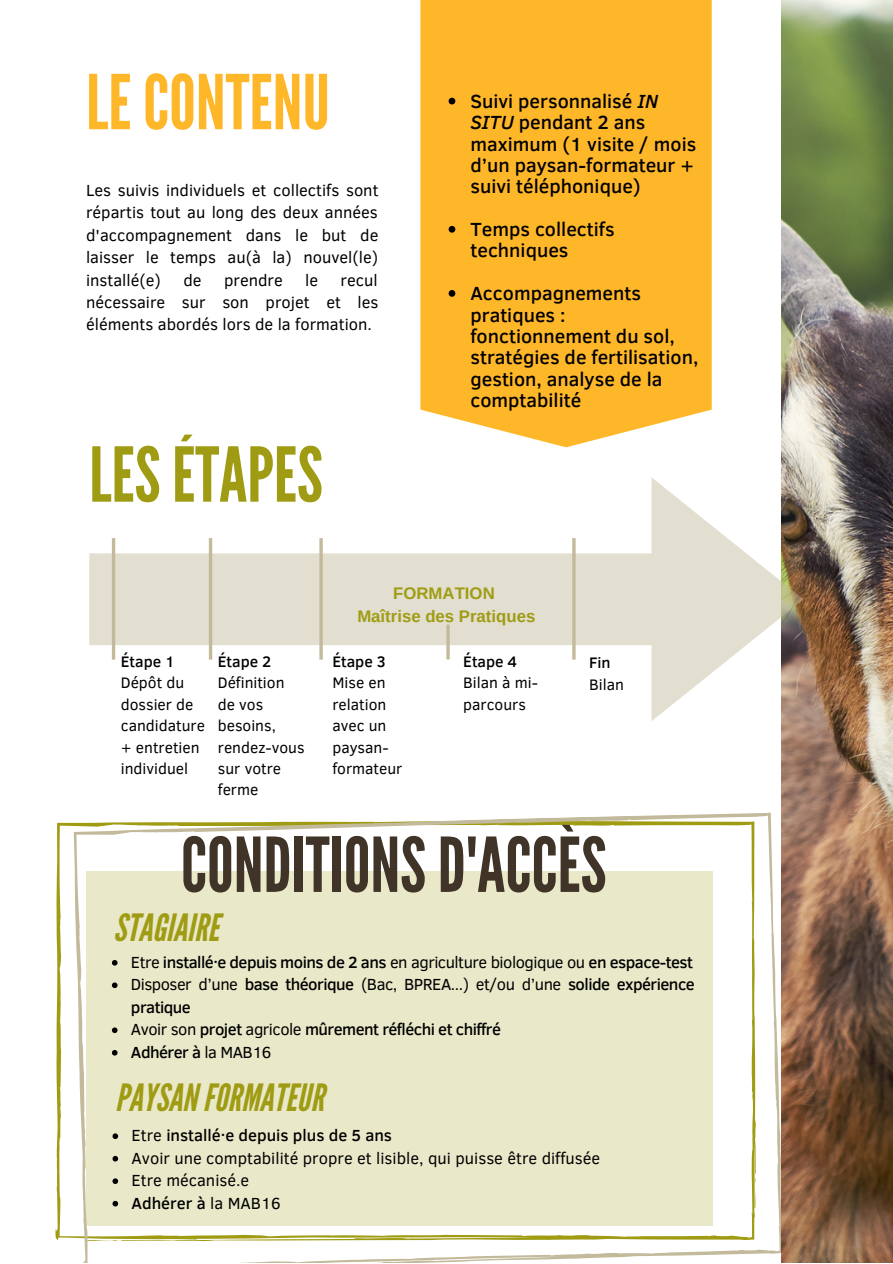
<style>
.page{position:relative;width:893px;height:1264px;background:#fff}
.page>*{position:absolute;margin:0;border:0;box-sizing:border-box;transform-origin:0 0}
.t1{font:75.45px "League Gothic";color:#403428}
.t2{font:75.45px "League Gothic";color:#ffb72a}
.t3{font:75.45px "League Gothic";color:#9f9c14}
.t4{font:italic 37.5px "League Gothic";color:#9f9c14}
.t5{font:500 19.5px/21.3px "Clear Sans";color:#000}
.t6{font:700 16.8px/22.5px "Arimo";color:#9f9c14;text-align:center}
.t7{font:16.5px/22.5px "Clear Sans";color:#000;text-align:justify}
.t8{font:500 16.5px/22.5px "Clear Sans";letter-spacing:-.03em;color:#000}
.t9{font:15.6px/21.3px "Clear Sans";color:#000}
.t10{font:500 15.6px "Clear Sans";color:#000}
.s1{font-style:italic}
.s2{font-weight:400}
.s3{font-weight:500}
</style>
<div class="page">
<svg style="left:55px;top:822px;width:17px;height:419px"></svg>
<svg style="left:72px;top:812px;width:709px;height:450px"></svg>
<img style="left:781px;top:0;width:111px;height:1262px">
<div style="left:420px;top:0;width:291px;height:447px;background:#ffb72a"></div>
<svg style="left:89px;top:477px;width:714px;height:244px"></svg>
<hr style="left:112px;top:538px;width:3px;height:121px;background:#c3ba9c">
<hr style="left:209px;top:538px;width:3px;height:121px;background:#c3ba9c">
<svg style="left:319px;top:538px;width:4px;height:121px"></svg>
<hr style="left:572px;top:538px;width:3px;height:121px;background:#c3ba9c">
<hr style="left:446px;top:624px;width:3px;height:35px;background:#c3ba9c">
<div style="left:86px;top:871px;width:626px;height:354px;background:#e9e8c9"></div>
<svg style="left:448px;top:98px;width:7px;height:6px"></svg>
<svg style="left:448px;top:226px;width:7px;height:7px"></svg>
<svg style="left:448px;top:290px;width:7px;height:7px"></svg>
<svg style="left:112px;top:960px;width:5px;height:5px"></svg>
<svg style="left:112px;top:982px;width:5px;height:6px"></svg>
<svg style="left:112px;top:1027px;width:5px;height:6px"></svg>
<svg style="left:112px;top:1050px;width:5px;height:5px"></svg>
<svg style="left:112px;top:1133px;width:6px;height:5px"></svg>
<svg style="left:112px;top:1155px;width:6px;height:6px"></svg>
<svg style="left:112px;top:1178px;width:6px;height:5px"></svg>
<svg style="left:112px;top:1200px;width:6px;height:6px"></svg>
<h1 class="t2" style="left:86px;top:59px;width:245px">LECONTENU</h1>
<p class="t7" style="left:86px;top:178px;width:294px">Les suivis individuels et collectifs sont répartis tout au long des deux années d'accompagnement dans le but de laisser le temps au(à la) nouvel(le) installé(e)</p>
<p class="t7" style="left:86px;top:267px;width:294px;text-indent:254px">recul nécessaire sur son projet et les éléments abordés lors de la formation.</p>
<p class="t7" style="left:183px;top:267px;width:20px">de</p>
<p class="t7" style="left:224px;top:267px;width:60px">prendre</p>
<p class="t7" style="left:305px;top:267px;width:14px">le</p>
<h1 class="t3" style="left:89px;top:431px;width:235px">LESÉTAPES</h1>
<p class="t5" style="left:470px;top:89px;width:227px">Suivi personnalisé <span class="s1">IN<br>SITU</span> pendant 2 ans maximum (1 visite / mois d’un paysan-formateur + suivi téléphonique)</p>
<p class="t5" style="left:470px;top:217px;width:146px">Temps collectifs techniques</p>
<p class="t5" style="left:470px;top:282px;width:229px">Accompagnements pratiques : fonctionnement du sol, stratégies de fertilisation, gestion, analyse de la comptabilité</p>
<p class="t10" style="left:121px;top:650px;width:56px">Étape 1</p>
<p class="t9" style="left:121px;top:671px;width:86px">Dépôt du dossier de candidature + entretien individuel</p>
<p class="t10" style="left:218px;top:650px;width:55px">Étape 2</p>
<p class="t9" style="left:218px;top:671px;width:88px">Définition de vos besoins, rendez-vous sur votre ferme</p>
<p class="t6" style="left:357px;top:582px;width:179px">FORMATION<br>Maîtrise des Pratiques</p>
<p class="t10" style="left:332px;top:650px;width:55px">Étape 3</p>
<p class="t9" style="left:332px;top:671px;width:72px">Mise en relation avec un paysan&shy;formateur</p>
<p class="t10" style="left:463px;top:650px;width:56px">Étape 4</p>
<p class="t9" style="left:463px;top:671px;width:76px">Bilan à mi&shy;parcours</p>
<p class="t10" style="left:589px;top:651px;width:23px">Fin</p>
<p class="t9" style="left:589px;top:672px;width:36px">Bilan</p>
<h1 class="t1" style="left:181px;top:821px;width:427px">CONDITIONSD'ACCÈS</h1>
<h2 class="t4" style="left:114px;top:906px;width:107px">STAGIAIRE</h2>
<p class="t8" style="left:131px;top:950px;width:565px"><span class="s2">Etre</span> installé·e depuis moins de 2 ans <span class="s2">en agriculture biologique ou</span> en espace-test <span class="s2">Disposer d’une</span> base théorique <span class="s2">(Bac, BPREA...) et/ou d’une</span> solide expérience pratique<br><span class="s2">Avoir son</span> projet <span class="s2">agricole</span> mûrement réfléchi et chiffré<br>Adhérer à <span class="s2">la MAB16</span></p>
<h2 class="t4" style="left:115px;top:1075px;width:210px">PAYSANFORMATEUR</h2>
<p class="t7" style="left:131px;top:1123px;width:470px;text-align:left">Etre <span class="s3">installé·e depuis plus de 5 ans<br></span>Avoir une comptabilité propre et lisible, qui puisse être diffusée Etre mécanisé.e<br><span class="s3">Adhérer à</span> la MAB16</p>
</div>
